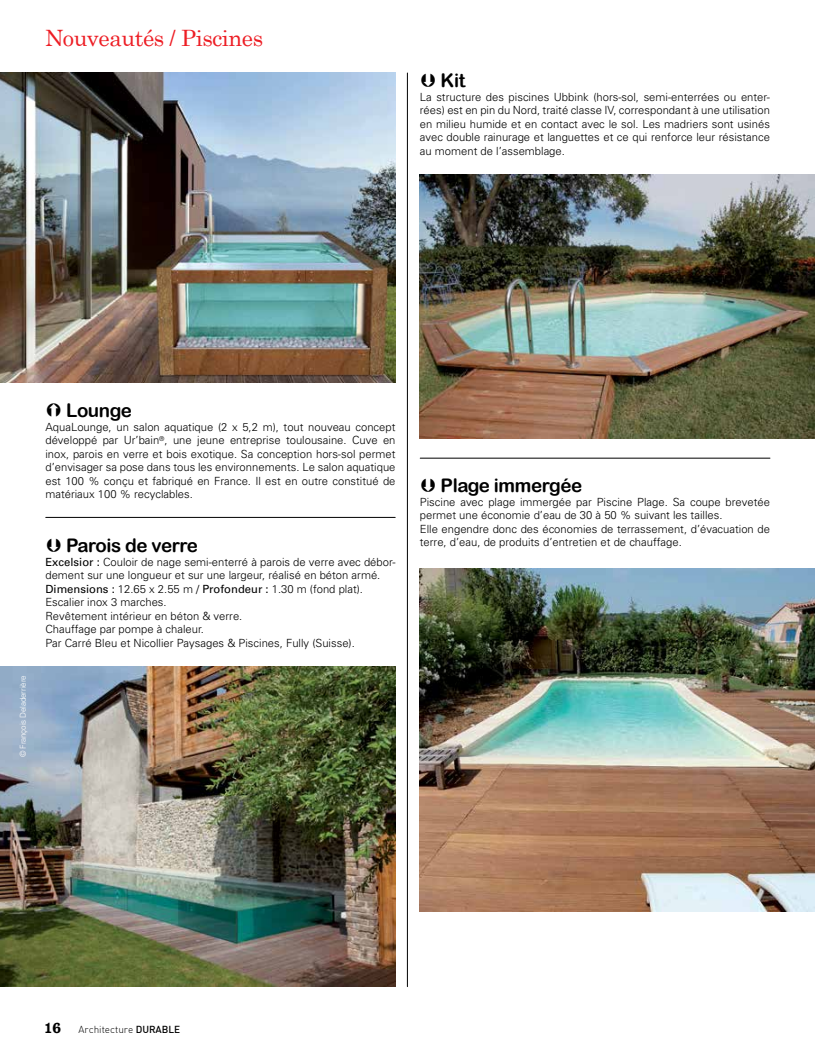
<style>
.page{position:relative;width:815px;height:1053px;background:#fff}
.page>*{position:absolute;margin:0;border:0;box-sizing:border-box;transform-origin:0 0}
.t1{font:22.5px "Century";letter-spacing:-.02em;color:#ed1d24}
.t2{font:18.75px "Arial Rounded MT Bold";letter-spacing:-.02em;color:#000}
.t3{font:300 11.25px/13.5px "Univers";color:#000;text-align:justify}
.t4{font:300 10px "DIN Alternate";color:#000}
.t5{font:300 8.12px "Univers";letter-spacing:-.02em;color:#fff}
.s1{font-weight:400}
.s2{font-family:"New Clarendon MT Std";font-weight:700;font-size:15px}
.s3{font-weight:500}
</style>
<div class="page">
<hr style="left:420px;top:458px;width:350px;height:1px;background:#000">
<hr style="left:46px;top:517px;width:349px;height:1px;background:#000">
<hr style="left:407px;top:73px;width:1px;height:913px;background:#000">
<img style="left:0;top:73px;width:395px;height:309px">
<img style="left:0;top:666px;width:396px;height:320px">
<img style="left:420px;top:174px;width:395px;height:264px">
<img style="left:420px;top:568px;width:395px;height:343px">
<p class="t1" style="left:45px;top:19px;width:220px">Nouveautés / Piscines</p>
<p class="t2" style="left:441px;top:69px;width:26px">Kit</p>
<p class="t3" style="left:420px;top:90px;width:352px">La structure des piscines Ubbink (hors-sol, semi-enterrées ou enter&shy;rées) est en pin du Nord, traité classe IV, correspondant à une utilisation en milieu humide et en contact avec le sol. Les madriers sont usinés avec double rainurage et languettes et ce qui renforce leur résistance au moment de l’assemblage.</p>
<p class="t5" style="left:18px;top:756px;width:83px;rotate:-90deg">© François Deladerrière</p>
<p class="t2" style="left:66px;top:399px;width:67px">Lounge</p>
<p class="t3" style="left:45px;top:420px;width:352px">AquaLounge, un salon aquatique (2 x 5,2 m), tout nouveau concept développé par Ur’bain<sup>®</sup>, une jeune entreprise toulousaine. Cuve en inox, parois en verre et bois exotique. Sa conception hors-sol permet d’envisager sa pose dans tous les environnements. Le salon aquatique est 100 % conçu et fabriqué en France. Il est en outre constitué de matériaux 100 % recyclables.</p>
<p class="t2" style="left:66px;top:534px;width:133px">Parois de verre</p>
<p class="t3" style="left:45px;top:555px;width:352px;text-align:left"><span class="s1">Excelsior :</span> Couloir de nage semi-enterré à parois de verre avec débor&shy;dement sur une longueur et sur une largeur, réalisé en béton armé.<br><span class="s1">Dimensions :</span> 12.65 x 2.55 m / <span class="s1">Profondeur :</span> 1.30 m (fond plat).<br>Escalier inox 3 marches.<br>Revêtement intérieur en béton &amp; verre.<br>Chauffage par pompe à chaleur.<br>Par Carré Bleu et Nicollier Paysages &amp; Piscines, Fully (Suisse).</p>
<p class="t2" style="left:441px;top:474px;width:143px">Plage immergée</p>
<p class="t3" style="left:420px;top:495px;width:352px;text-align:left">Piscine avec plage immergée par Piscine Plage. Sa coupe brevetée permet une économie d’eau de 30 à 50 % suivant les tailles.<br>Elle engendre donc des économies de terrassement, d’évacuation de terre, d’eau, de produits d’entretien et de chauffage.</p>
<p class="t4" style="left:44px;top:1023px;width:138px"><span class="s2">16</span> Architecture <span class="s3">DURABLE</span></p>
</div>
